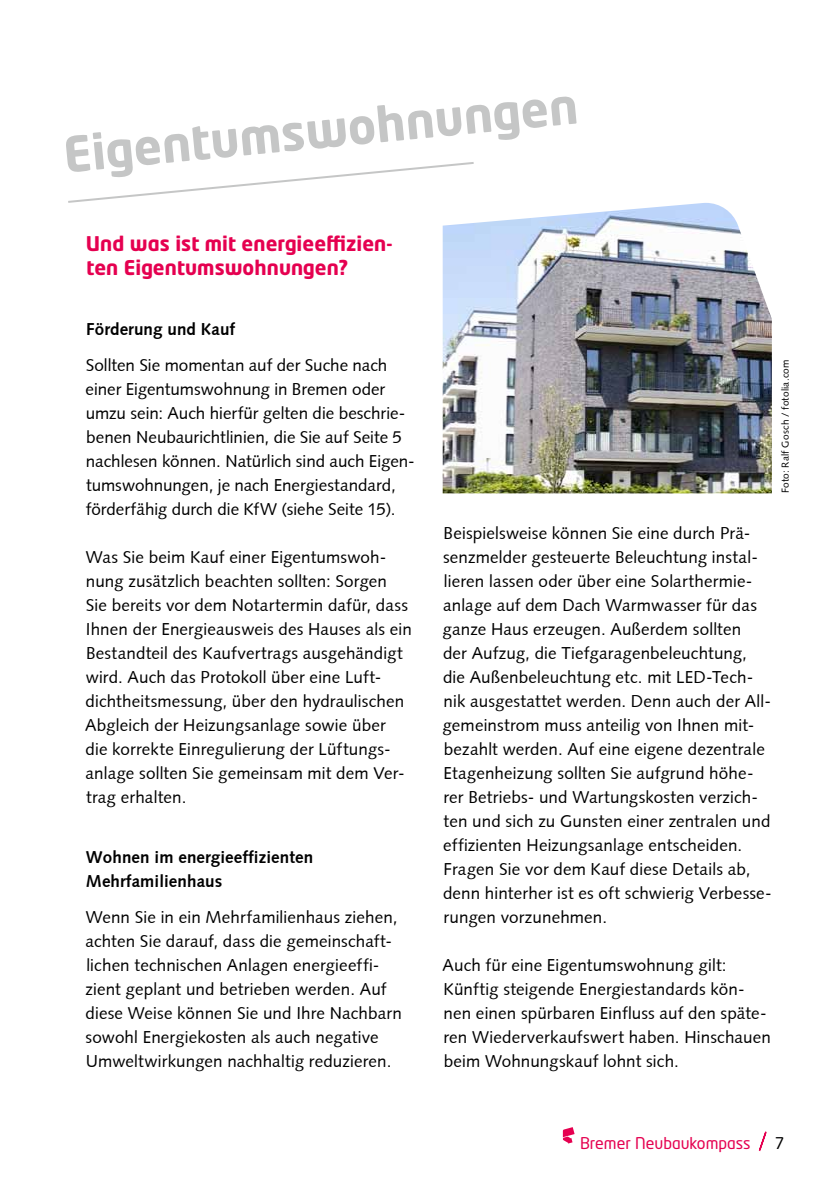
<style>
.page{position:relative;width:840px;height:1191px;background:#fff}
.page>*{position:absolute;margin:0;border:0;box-sizing:border-box;transform-origin:0 0}
.t1{font:700 48px "Neo Tech Std";color:#c5c6c6}
.t2{font:700 20px/24px "Neo Tech Std";letter-spacing:.005em;color:#e50050}
.t3{font:17px/24px "Syntaxroman";letter-spacing:.01em;color:#000}
.t4{font:17px/24px "Syntaxbold";letter-spacing:.005em;color:#000}
.t5{font:16px "Neo Tech Std";color:#e50050}
.t6{font:16px "Neo Tech Std";color:#000}
.t7{font:10px "Syntaxroman";letter-spacing:.02em;color:#000}
</style>
<div class="page">
<svg style="left:562px;top:1127px;width:12px;height:16px"></svg>
<svg style="left:758px;top:1131px;width:9px;height:20px"></svg>
<svg style="left:68px;top:162px;width:406px;height:41px"></svg>
<img style="left:442px;top:203px;width:329px;height:290px">
<h1 class="t1" style="left:60px;top:126px;width:517px;rotate:-6deg">Eigentumswohnungen</h1>
<p class="t2" style="left:86px;top:231px;width:308px">Und was ist mit energieeffizien&shy;ten Eigentumswohnungen?</p>
<p class="t4" style="left:86px;top:317px;width:150px">Förderung und Kauf</p>
<p class="t3" style="left:85px;top:353px;width:331px">Sollten Sie momentan auf der Suche nach einer Eigentumswohnung in Bremen oder umzu sein: Auch hierfür gelten die beschrie&shy;benen Neubaurichtlinien, die Sie auf Seite 5 nachlesen können. Natürlich sind auch Eigen&shy;tumswohnungen, je nach Energiestandard, förderfähig durch die KfW (siehe Seite 15).</p>
<p class="t3" style="left:85px;top:545px;width:328px">Was Sie beim Kauf einer Eigentumswoh&shy;nung zusätzlich beachten sollten: Sorgen<br>Sie bereits vor dem Notartermin dafür, dass Ihnen der Energieausweis des Hauses als ein Bestandteil des Kaufvertrags ausgehändigt wird. Auch das Protokoll über eine Luft&shy;dichtheitsmessung, über den hydraulischen Abgleich der Heizungsanlage sowie über die korrekte Einregulierung der Lüftungs&shy;anlage sollten Sie gemeinsam mit dem Ver&shy;trag erhalten.</p>
<p class="t4" style="left:86px;top:845px;width:229px">Wohnen im energieeffizienten<br>Mehrfamilienhaus</p>
<p class="t3" style="left:85px;top:905px;width:318px">Wenn Sie in ein Mehrfamilienhaus ziehen, achten Sie darauf, dass die gemeinschaft&shy;lichen technischen Anlagen energieeffi&shy;zient geplant und betrieben werden. Auf diese Weise können Sie und Ihre Nachbarn sowohl Energiekosten als auch negative Umweltwirkungen nachhaltig reduzieren.</p>
<p class="t7" style="left:779px;top:493px;width:135px;rotate:-90deg">Foto: Ralf Gosch / fotolia.com</p>
<p class="t3" style="left:442px;top:521px;width:330px">Beispielsweise können Sie eine durch Prä&shy;senzmelder gesteuerte Beleuchtung instal&shy;lieren lassen oder über eine Solarthermie&shy;anlage auf dem Dach Warmwasser für das ganze Haus erzeugen. Außerdem sollten<br>der Aufzug, die Tiefgaragenbeleuchtung, die Außenbeleuchtung etc. mit LED-Tech&shy;nik ausgestattet werden. Denn auch der All&shy;gemeinstrom muss anteilig von Ihnen mit&shy;bezahlt werden. Auf eine eigene dezentrale Etagenheizung sollten Sie aufgrund höhe&shy;rer Betriebs- und Wartungskosten verzich&shy;ten und sich zu Gunsten einer zentralen und effizienten Heizungsanlage entscheiden.<br>Fragen Sie vor dem Kauf diese Details ab, denn hinterher ist es oft schwierig Verbesse&shy;rungen vorzunehmen.</p>
<p class="t3" style="left:442px;top:953px;width:329px">Auch für eine Eigentumswohnung gilt:<br>Künftig steigende Energiestandards kön&shy;nen einen spürbaren Einfluss auf den späte&shy;ren Wiederverkaufswert haben. Hinschauen beim Wohnungskauf lohnt sich.</p>
<p class="t5" style="left:579px;top:1133px;width:172px">Bremer Neubaukompass</p>
<p class="t6" style="left:774px;top:1133px;width:11px">7</p>
</div>
